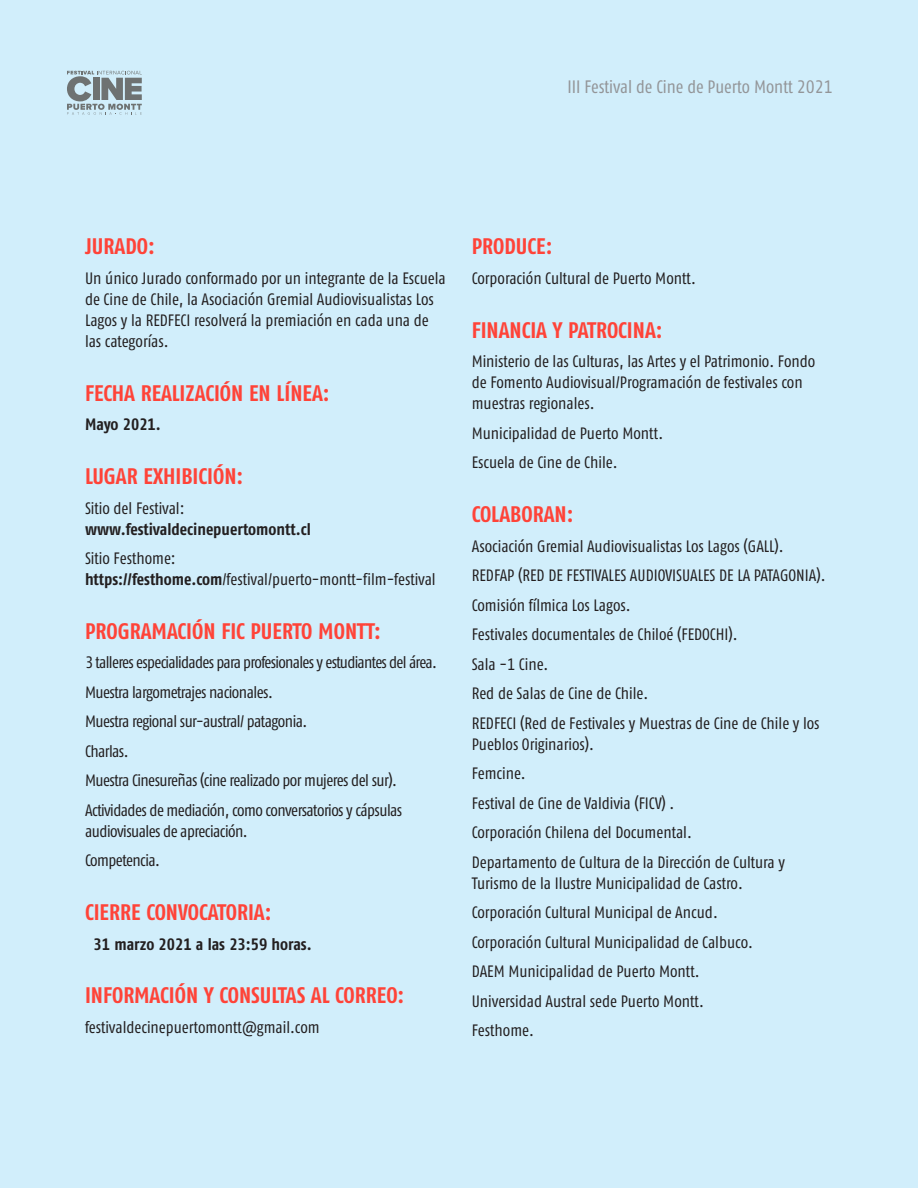
<style>
.page{position:relative;width:918px;height:1188px;background:#d1eefb}
.page>*{position:absolute;margin:0;border:0;box-sizing:border-box;transform-origin:0 0}
.Tit-N{font:700 22.5px "Fago Co Tf";color:#ff4338}
.t1{font:18px "Fago Co Tf";color:#939598}
.textonormal{font:16.5px/21px "Fago Co Tf";letter-spacing:-.005em;color:#231f20}
.textonormal-2{font:16.5px/21px "Fago Co Tf";letter-spacing:-.03em;color:#231f20}
.textonormal-3{font:700 16.5px/21px "Fago Co Tf";color:#231f20}
.textonormal-4{font:16.5px "Fago Co Tf";letter-spacing:-.04em;color:#231f20}
.textonormal-5{font:16.5px "Fago Co Tf";letter-spacing:-.035em;color:#231f20}
.s1{font-weight:400}
.s2{font-weight:700}
</style>
<div class="page">
<svg style="left:67px;top:71px;width:75px;height:44px;background:#a0b1b8"></svg>
<p class="t1" style="left:568px;top:76px;width:267px">III Festival de Cine de Puerto Montt 2021</p>
<p class="Tit-N" style="left:85px;top:233px;width:71px">JURADO:</p>
<p class="textonormal" style="left:85px;top:268px;width:362px">Un único Jurado conformado por un integrante de la Escuela de Cine de Chile, la Asociación Gremial Audiovisualistas Los Lagos y la REDFECI resolverá la premiación en cada una de las categorías.</p>
<p class="Tit-N" style="left:85px;top:380px;width:246px">FECHA REALIZACIÓN EN LÍNEA:</p>
<p class="textonormal-3" style="left:85px;top:414px;width:77px">Mayo 2021.</p>
<p class="Tit-N" style="left:85px;top:463px;width:160px">LUGAR EXHIBICIÓN:</p>
<p class="textonormal-3" style="left:85px;top:497px;width:227px"><span class="s1">Sitio del Festival: </span>www.festivaldecinepuertomontt.cl</p>
<p class="textonormal" style="left:85px;top:548px;width:352px">Sitio Festhome: <span class="s2">https://festhome.com</span>/festival/puerto-montt-film-festival</p>
<p class="Tit-N" style="left:85px;top:618px;width:297px">PROGRAMACIÓN FIC PUERTO MONTT:</p>
<p class="textonormal-4" style="left:85px;top:653px;width:353px">3 talleres especialidades para profesionales y estudiantes del área.</p>
<p class="textonormal-2" style="left:85px;top:681px;width:189px">Muestra largometrajes nacionales.</p>
<p class="textonormal-5" style="left:85px;top:712px;width:224px">Muestra regional sur-austral/ patagonia.</p>
<p class="textonormal-5" style="left:85px;top:742px;width:45px">Charlas.</p>
<p class="textonormal-2" style="left:85px;top:770px;width:313px">Muestra Cinesureñas (cine realizado por mujeres del sur).</p>
<p class="textonormal-2" style="left:85px;top:799px;width:319px">Actividades de mediación, como conversatorios y cápsulas audiovisuales de apreciación.</p>
<p class="textonormal-2" style="left:85px;top:850px;width:77px">Competencia.</p>
<p class="Tit-N" style="left:85px;top:899px;width:188px">CIERRE CONVOCATORIA:</p>
<p class="textonormal-3" style="left:94px;top:933px;width:220px">31 marzo 2021 a las 23:59 horas.</p>
<p class="Tit-N" style="left:85px;top:982px;width:321px">INFORMACIÓN Y CONSULTAS AL CORREO:</p>
<p class="textonormal" style="left:85px;top:1016px;width:236px">festivaldecinepuertomontt@gmail.com</p>
<p class="Tit-N" style="left:472px;top:233px;width:82px">PRODUCE:</p>
<p class="textonormal" style="left:472px;top:268px;width:226px">Corporación Cultural de Puerto Montt.</p>
<p class="Tit-N" style="left:472px;top:317px;width:192px">FINANCIA Y PATROCINA:</p>
<p class="textonormal" style="left:472px;top:351px;width:345px">Ministerio de las Culturas, las Artes y el Patrimonio. Fondo de Fomento Audiovisual/Programación de festivales con muestras regionales.</p>
<p class="textonormal" style="left:472px;top:422px;width:193px">Municipalidad de Puerto Montt.</p>
<p class="textonormal" style="left:472px;top:452px;width:147px">Escuela de Cine de Chile.</p>
<p class="Tit-N" style="left:472px;top:501px;width:103px">COLABORAN:</p>
<p class="textonormal" style="left:472px;top:535px;width:313px">Asociación Gremial Audiovisualistas Los Lagos (GALL).</p>
<p class="textonormal" style="left:472px;top:565px;width:355px">REDFAP (RED DE FESTIVALES AUDIOVISUALES DE LA PATAGONIA).</p>
<p class="textonormal" style="left:472px;top:594px;width:160px">Comisión fílmica Los Lagos.</p>
<p class="textonormal" style="left:472px;top:624px;width:267px">Festivales documentales de Chiloé (FEDOCHI).</p>
<p class="textonormal" style="left:472px;top:653px;width:78px">Sala -1 Cine.</p>
<p class="textonormal" style="left:472px;top:683px;width:178px">Red de Salas de Cine de Chile.</p>
<p class="textonormal" style="left:472px;top:712px;width:349px">REDFECI (Red de Festivales y Muestras de Cine de Chile y los<br>Pueblos Originarios).</p>
<p class="textonormal" style="left:472px;top:763px;width:56px">Femcine.</p>
<p class="textonormal" style="left:472px;top:792px;width:204px">Festival de Cine de Valdivia (FICV) .</p>
<p class="textonormal" style="left:472px;top:822px;width:222px">Corporación Chilena del Documental.</p>
<p class="textonormal" style="left:472px;top:851px;width:315px">Departamento de Cultura de la Dirección de Cultura y<br>Turismo de la Ilustre Municipalidad de Castro.</p>
<p class="textonormal" style="left:472px;top:902px;width:248px">Corporación Cultural Municipal de Ancud.</p>
<p class="textonormal" style="left:472px;top:931px;width:283px">Corporación Cultural Municipalidad de Calbuco.</p>
<p class="textonormal" style="left:472px;top:961px;width:230px">DAEM Municipalidad de Puerto Montt.</p>
<p class="textonormal" style="left:472px;top:990px;width:234px">Universidad Austral sede Puerto Montt.</p>
<p class="textonormal" style="left:472px;top:1020px;width:64px">Festhome.</p>
</div>
